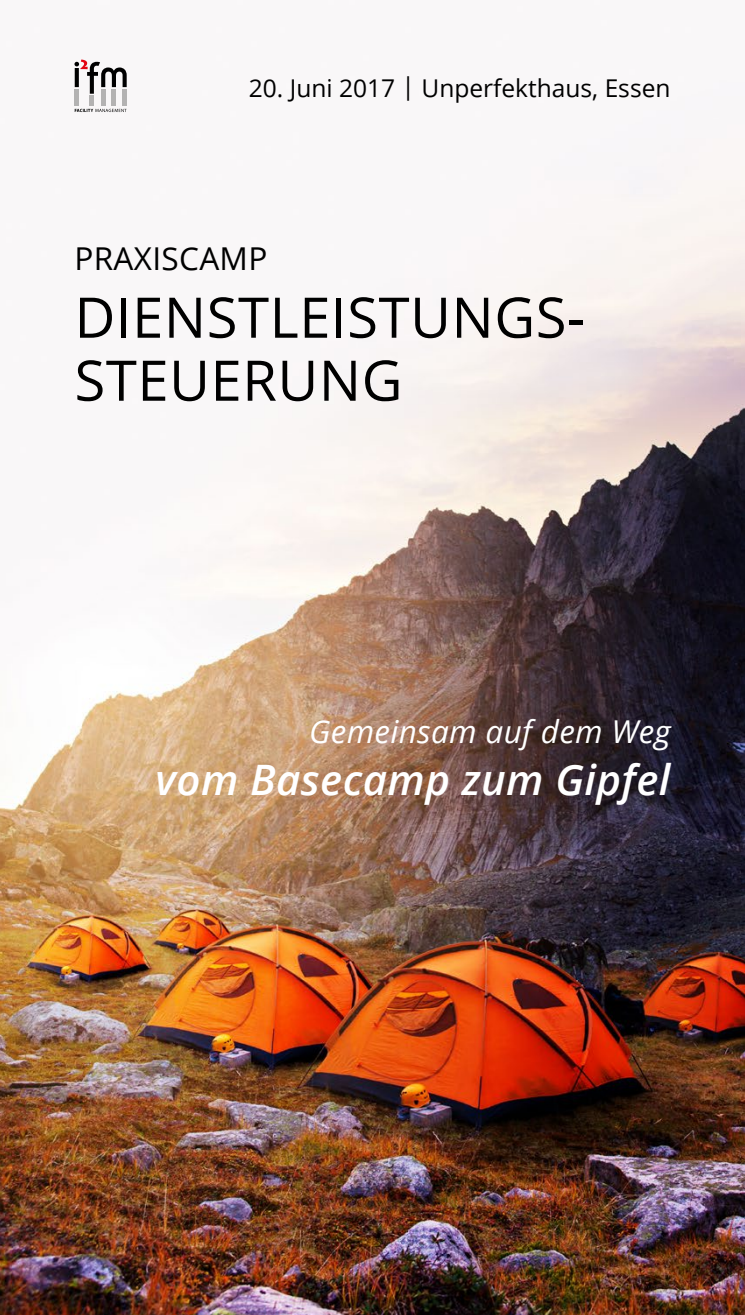
<style>
.page{position:relative;width:745px;height:1315px;background:#fff}
.page>*{position:absolute;margin:0;border:0;box-sizing:border-box;transform-origin:0 0}
.t1{font:56px/63px "Open Sans";letter-spacing:.01em;color:#000}
.t2{font:italic 600 42px "Open Sans";letter-spacing:.01em;color:#fff}
.t3{font:italic 31.5px "Open Sans";letter-spacing:.01em;color:#fff}
.t4{font:31.5px "Open Sans";letter-spacing:.01em;color:#000}
.t5{font:24.5px "Open Sans";color:#000}
</style>
<div class="page">
<img style="left:0;top:59px;width:744px;height:1256px">
<svg style="left:74px;top:60px;width:53px;height:34px"></svg>
<hr style="left:90px;top:96px;width:4px;height:10px;background:#b3b2b2">
<hr style="left:101px;top:89px;width:4px;height:17px;background:#b3b2b2">
<hr style="left:75px;top:89px;width:4px;height:17px;background:#b3b2b2">
<hr style="left:112px;top:89px;width:4px;height:17px;background:#b3b2b2">
<div style="left:122px;top:89px;width:5px;height:17px;background:#b3b2b2"></div>
<svg style="left:75px;top:109px;width:51px;height:3px"></svg>
<p class="t5" style="left:249px;top:71px;width:423px">20. Juni 2017 | Unperfekthaus, Essen</p>
<p class="t4" style="left:74px;top:237px;width:194px">PRAXISCAMP</p>
<h1 class="t1" style="left:74px;top:284px;width:511px">DIENSTLEISTUNGS-<br>STEUERUNG</h1>
<p class="t3" style="left:309px;top:710px;width:362px">Gemeinsam auf dem Weg</p>
<h2 class="t2" style="left:155px;top:751px;width:516px">vom Basecamp zum Gipfel</h2>
</div>
